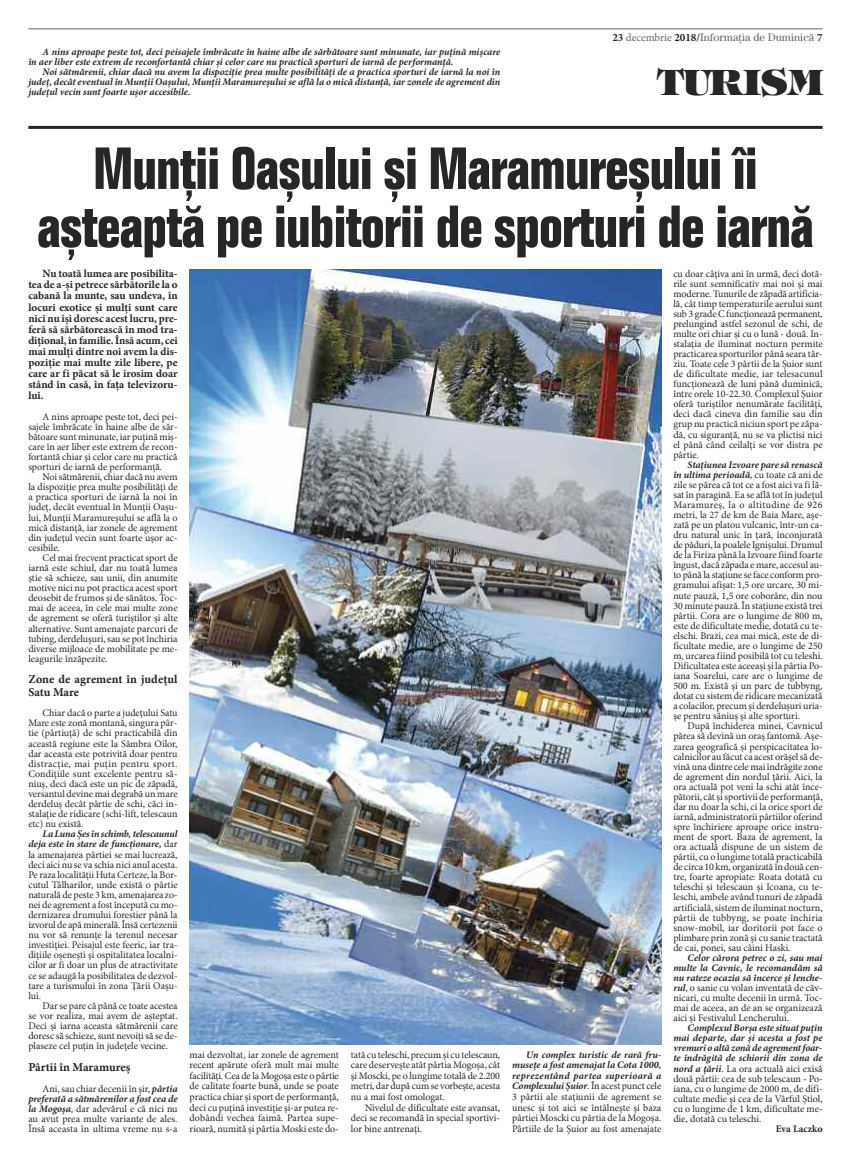
<style>
.page{position:relative;width:851px;height:1163px;background:#fff}
.page>*{position:absolute;margin:0;border:0;box-sizing:border-box;transform-origin:0 0}
.t1{font:condensed 58px/58px "IZ BC Folio";letter-spacing:-.015em;color:#272627;text-align:center}
.t2{font:35px "H Tiffany RT1";color:#272627}
.t3{font:12px/12.1px "IZ Minion Pro Bold";color:#272627}
.t4{font:11px/11.1px "IZ Minion Pro Bold";color:#272627;text-align:justify}
.t5{font:11px "IZ Century Std Book";color:#686768}
.t6{font:10px/10.1px "IZ Minion Pro Regular";color:#272627;text-align:justify}
.t7{font:10px/10.1px "IZ Minion Pro Bold It";letter-spacing:-.005em;color:#272627;text-align:justify}
.t8{font:10px "IZ Minion Pro Bold";color:#272627}
.s1{font-family:"IZ Minion Pro Bold";color:#272627}
.s2{font-family:"IZ Minion Pro Regular"}
.s3{font-family:"IZ Minion Pro Bold It"}
</style>
<div class="page">
<hr style="left:28px;top:28px;width:794px;height:1px;background:#686768">
<img style="left:189px;top:269px;width:472px;height:775px">
<hr style="left:28px;top:126px;width:794px;height:3px;background:#272627">
<p class="t7" style="left:28px;top:48px;width:473px;text-indent:14px">A nins aproape peste tot, deci peisajele îmbrăcate în haine albe de sărbătoare sunt minunate, iar puțină mișcare în aer liber este extrem de reconfortantă chiar și celor care nu practică sporturi de iarnă de performanță.</p>
<p class="t7" style="left:28px;top:68px;width:473px;text-indent:14px">Noi sătmărenii, chiar dacă nu avem la dispoziție prea multe posibilități de a practica sporturi de iarnă la noi în județ, decât eventual în Munții Oașului, Munții Maramureșului se află la o mică distanță, iar zonele de agrement din județul vecin sunt foarte ușor accesibile.</p>
<p class="t5" style="left:612px;top:33px;width:211px"><span class="s1">23</span> <span class="s2">decembrie</span> <span class="s1">2018/</span>Informa\ia de Duminic[ <span class="s1">7</span></p>
<h2 class="t2" style="left:658px;top:63px;width:166px">TURISM</h2>
<h1 class="t1" style="left:37px;top:144px;width:778px">Mun\ii Oa;ului ;i Maramure;ului `i a;teapt[ pe iubitorii de sporturi de iarn[</h1>
<p class="t4" style="left:28px;top:269px;width:151px;text-indent:14px">Nu toată lumea are posibilita&shy;tea de a-și petrece sărbătorile la o cabană la munte, sau undeva, în locuri exotice și mulți sunt care nici nu își doresc acest lucru, pre&shy;feră să sărbătorească în mod tra&shy;dițional,în familie.Însă acum, cei mai mulți dintre noi avem la dis&shy;poziție mai multe zile libere, pe care ar fi păcat să le irosim doar stând în casă, în fața televizoru&shy;lui.</p>
<p class="t6" style="left:28px;top:412px;width:151px;text-indent:14px">A nins aproape peste tot, deci pei&shy;sajele îmbrăcate în haine albe de săr&shy;bătoare sunt minunate, iar puțină miș&shy;care în aer liber este extrem de recon&shy;fortantă chiar și celor care nu practică sporturi de iarnă de performanță.</p>
<p class="t6" style="left:28px;top:473px;width:151px;text-indent:14px">Noi sătmărenii, chiar dacă nu avem la dispoziție prea multe posibilități de a practica sporturi de iarnă la noi în județ, decât eventual în Munții Oașu&shy;lui, Munții Maramureșului se află la o mică distanță, iar zonele de agrement din județul vecin sunt foarte ușor ac&shy;cesibile.</p>
<p class="t6" style="left:28px;top:553px;width:151px;text-indent:14px">Cel mai frecvent practicat sport de iarnă este schiul, dar nu toată lumea știe să schieze, sau unii, din anumite motive nici nu pot practica acest sport deosebit de frumos și de sănătos. Toc&shy;mai de aceea, în cele mai multe zone de agrement se oferă turiștilor și alte alternative. Sunt amenajate parcuri de tubing, derdelușuri, sau se pot închiria diverse mijloace de mobilitate pe me&shy;leagurile înzăpezite.</p>
<p class="t3" style="left:28px;top:674px;width:151px">Zone de agrement în județul<br>Satu Mare</p>
<p class="t6" style="left:28px;top:708px;width:151px;text-indent:14px">Chiar dacă o parte a județului Satu Mare este zonă montană, singura pâr&shy;tie (pârtiuță) de schi practicabilă din această regiune este la Sâmbra Oilor, dar aceasta este potrivită doar pentru distracție, mai puțin pentru sport.<br>Condițiile sunt excelente pentru să&shy;niuș, deci dacă este un pic de zăpadă, versantul devine mai degrabă un mare derdeluș decât pârtie de schi, căci in&shy;stalație de ridicare (schi-lift, telescaun etc) nu există.</p>
<p class="t7" style="left:28px;top:829px;width:151px;text-align:right">La Luna Șes în schimb, telescaunul deja este în stare de funcționare, <span class="s2">dar</span></p>
<p class="t6" style="left:28px;top:850px;width:151px">la amenajarea pârtiei se mai lucrează, deci aici nu se va schia nici anul acesta.<br>Pe raza localității Huta Certeze, la Bor&shy;cutul Tâlharilor, unde există o pârtie naturală de peste 3 km, amenajarea zo&shy;nei de agrement a fost începută cu mo&shy;dernizarea drumului forestier până la izvorul de apă minerală. Însă certezenii nu vor să renunțe la terenul necesar investiției. Peisajul este feeric, iar tra&shy;dițiile oșenești și ospitalitatea localni&shy;cilor ar fi doar un plus de atractivitate ce se adaugă la posibilitatea de dezvol&shy;tare a turismului în zona Țării Oașu&shy;lui.</p>
<p class="t6" style="left:28px;top:1001px;width:151px;text-indent:14px">Dar se pare că până ce toate acestea se vor realiza, mai avem de așteptat.<br>Deci și iarna aceasta sătmărenii care doresc să schieze, sunt nevoiți să se de&shy;plaseze cel puțin în județele vecine.</p>
<p class="t3" style="left:28px;top:1061px;width:103px">Pârtii în Maramureș</p>
<p class="t6" style="left:43px;top:1083px;width:136px">Ani, sau chiar decenii în șir, <span class="s3">pârtia</span></p>
<p class="t7" style="left:28px;top:1094px;width:151px">preferată a sătmărenilor a fost cea de</p>
<p class="t6" style="left:28px;top:1104px;width:151px"><span class="s3">la Mogoșa</span>, dar adevărul e că nici nu au avut prea multe variante de ales.<br>Însă aceasta în ultima vreme nu s-a</p>
<p class="t6" style="left:189px;top:1049px;width:151px;line-height:10.6px">mai dezvoltat, iar zonele de agrement recent apărute oferă mult mai multe facilități. Cea de la Mogoșa este o pârtie de calitate foarte bună, unde se poate practica chiar și sport de performanță, deci cu puțină investiție și-ar putea re&shy;dobândi vechea faimă. Partea supe&shy;rioară, numită și pârtia Moski este do-</p>
<p class="t6" style="left:351px;top:1049px;width:151px;line-height:10.6px">tată cu teleschi, precum și cu telescaun, care deservește atât pârtia Mogoșa, cât și Moscki, pe o lungime totală de 2.200 metri, dar după cum se vorbește, acesta nu a mai fost omologat.</p>
<p class="t6" style="left:351px;top:1102px;width:151px;line-height:10.6px;text-indent:14px">Nivelul de dificultate este avansat, deci se recomandă în special sportivi&shy;lor bine antrenați.</p>
<p class="t7" style="left:512px;top:1049px;width:151px;line-height:10.6px;text-indent:14px">Un complex turistic de rară fru&shy;musețe a fost amenajat la Cota 1000, reprezentând partea superioară a</p>
<p class="t6" style="left:512px;top:1081px;width:151px;line-height:10.6px"><span class="s3">Complexului Șuior</span>. În acest punct cele 3 pârtii ale stațiunii de agrement se unesc și tot aici se întâlnește și baza pârtiei Moscki cu pârtia de la Mogoșa.<br>Pârtiile de la Șuior au fost amenajate</p>
<p class="t6" style="left:673px;top:269px;width:151px">cu doar câțiva ani în urmă, deci dotă&shy;rile sunt semnificativ mai noi și mai moderne. Tunurile de zăpadă artificia&shy;lă, cât timp temperaturile aerului sunt sub 3 grade C funcționează permanent, prelungind astfel sezonul de schi, de multe ori chiar și cu o lună - două. In&shy;stalația de iluminat nocturn permite practicarea sporturilor până seara târ&shy;ziu. Toate cele 3 pârtii de la Șuior sunt de dificultate medie, iar telesacunul funcționează de luni până duminică, între orele 10-22.30. Complexul Șuior oferă turiștilor nenumărate facilități, deci dacă cineva din familie sau din grup nu practică niciun sport pe zăpa&shy;dă, cu siguranță, nu se va plictisi nici el până când ceilalți se vor distra pe pârtie.</p>
<p class="t7" style="left:673px;top:460px;width:151px;text-align:right">Stațiunea Izvoare pare să renască<br>în ultima perioadă<span class="s2">, cu toate că ani de</span></p>
<p class="t6" style="left:673px;top:480px;width:151px">zile se părea că tot ce a fost aici va fi lă&shy;sat în paragină. Ea se află tot în județul Maramureș, la o altitudine de 926 metri, la 27 de km de Baia Mare, așe&shy;zată pe un platou vulcanic, într-un ca&shy;dru natural unic în țară, înconjurată de păduri, la poalele Ignișului. Drumul de la Firiza până la Izvoare fiind foarte îngust, dacă zăpada e mare, accesul au&shy;to până la stațiune se face conform pro&shy;gramului afișat&lt; 1,5 ore urcare, 30 mi&shy;nute pauză, 1,5 ore coborâre, din nou 30 minute pauză. În stațiune există trei pârtii. Cora are o lungime de 800 m, este de dificultate medie, dotat[ cu te&shy;elschi. Brazi, cea mai mică, este de di&shy;ficultate medie, are o lungime de 250 m, urcarea fiind posibilă tot cu teleshi.<br>Dificultatea este aceeași și la pârtia Po&shy;iana Soarelui, care are o lungime de 500 m. Există și un parc de tubbyng, dotat cu sistem de ridicare mecanizată a colacilor, precum și derdelușuri uria&shy;șe pentru săniuș și alte sporturi.</p>
<p class="t6" style="left:673px;top:722px;width:151px;text-indent:14px">După închiderea minei, Cavnicul părea să devină un oraș fantomă. Așe&shy;zarea geografică și perspicacitatea lo&shy;calnicilor au făcut ca acest orășel să de&shy;vină una dintre cele mai îndrăgite zone de agrement din nordul țării. Aici, la ora actuală pot veni la schi atât înce&shy;pătorii, cât și sportivii de performanță, dar nu doar la schi, ci la orice sport de iarnă, administratorii pârtiilor oferind spre închiriere aproape orice instru&shy;ment de sport. Baza de agrement, la ora actuală dispune de un sistem de pârtii, cu o lungime totală practicabilă de circa 10 km, organizată în două cen&shy;tre, foarte apropiate&lt; Roata dotată cu teleschi și telescaun și Icoana, cu te&shy;leschi, ambele având tunuri de zăpadă artificială, sistem de iluminat nocturn, pârtii de tubbyng, se poate închiria snow-mobil, iar doritorii pot face o plimbare prin zonă și cu sanie tractată de cai, ponei, sau câini Haski.</p>
<p class="t7" style="left:673px;top:953px;width:151px;text-indent:14px">Celor c[rora petrec o zi, sau mai multe la Cavnic, le recomandăm să nu rateze ocazia să încerce și lenche-</p>
<p class="t6" style="left:673px;top:983px;width:151px"><span class="s3">rul</span>, o sanie cu volan inventată de căv&shy;nicari, cu multe decenii în urmă. Toc&shy;mai de aceea, an de an se organizează aici și Festivalul Lencherului.</p>
<p class="t7" style="left:673px;top:1023px;width:151px;text-indent:14px">Complexul Borșa este situat puțin mai departe, dar și acesta a fost pe vremuri o altă zonă de agrementfoar&shy;te îndrăgită de schiorii din zona de</p>
<p class="t6" style="left:673px;top:1063px;width:151px"><span class="s3">nord a țării</span>. La ora actuală aici exisă două pârtii&lt; cea de sub telescaun - Po&shy;iana, cu o lungime de 2000 m, de difi&shy;cultate medie și cea de la Vârful Știol, cu o lungime de 1 km, dificultate me&shy;die, dotată cu teleschi.</p>
<p class="t8" style="left:775px;top:1124px;width:48px">Eva Laczko</p>
</div>
